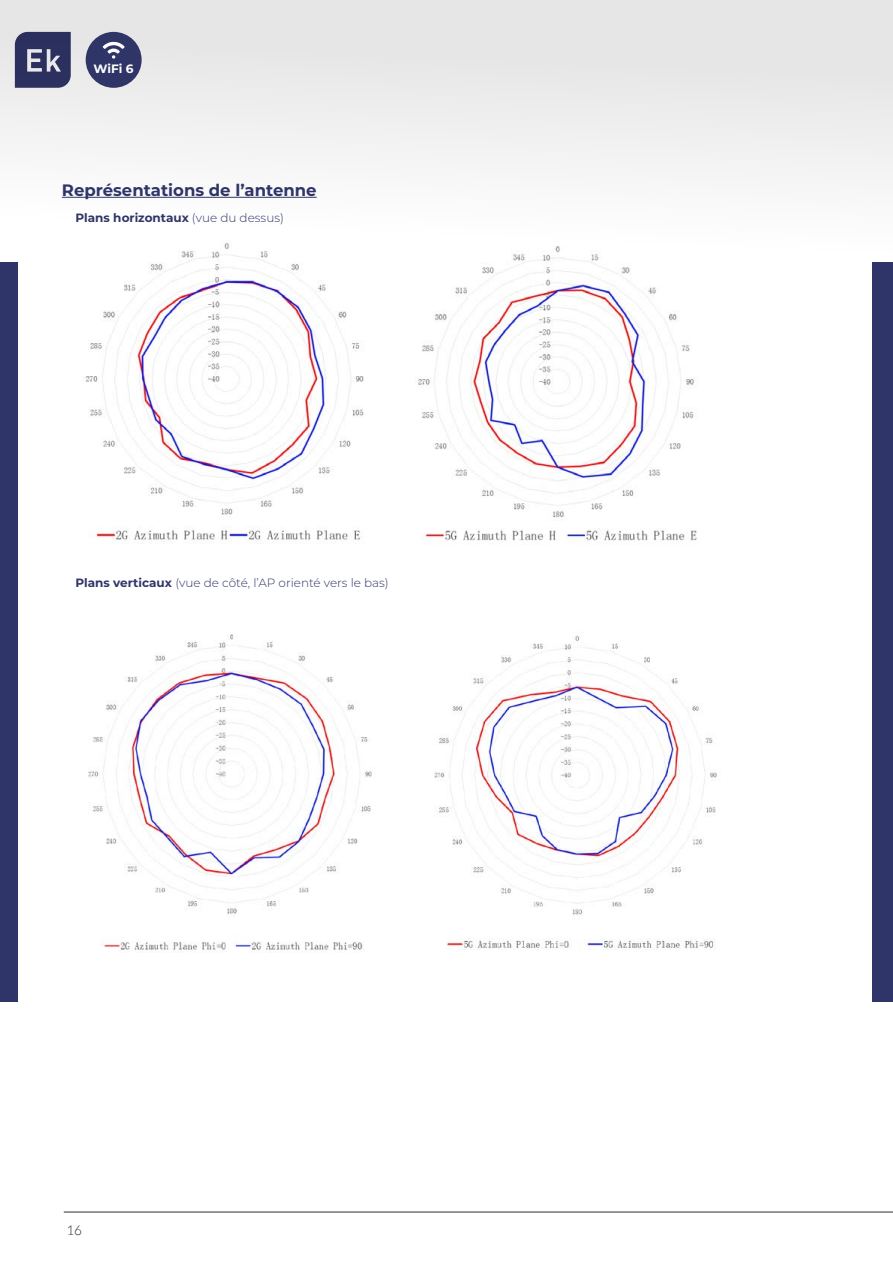
<style>
.page{position:relative;width:893px;height:1263px;background:#fff}
.page>*{position:absolute;margin:0;border:0;box-sizing:border-box;transform-origin:0 0}
.t1{font:700 16.5px "Montserrat";color:#2f3569}
.t2{font:300 13.5px "Lato";color:#312e29}
.t3{font:700 12.15px "Montserrat";color:#fff}
.t4{font:300 12px "Montserrat";color:#2f3569}
.t5{font:700 12px "Montserrat";color:#303568}
.s1{font-weight:300}
.s2{font-weight:700}
</style>
<div class="page">
<hr style="left:64px;top:1212px;width:829px;height:1px;background:#312e29">
<div style="left:0;top:0;width:893px;height:257px;background:linear-gradient(to bottom,#dbdbdd,#fff)"></div>
<div style="left:873px;top:262px;width:20px;height:739px;background:#2f3569"></div>
<div style="left:0;top:262px;width:17px;height:739px;background:#2f3569"></div>
<hr style="left:62px;top:197px;width:255px;height:1px;background:#2f3569">
<img style="left:54px;top:240px;width:333px;height:300px">
<img style="left:387px;top:247px;width:329px;height:296px">
<img style="left:88px;top:634px;width:284px;height:318px">
<img style="left:434px;top:635px;width:283px;height:315px">
<div style="left:86px;top:32px;width:56px;height:56px;background:#303568;border-radius:50%"></div>
<svg style="left:103px;top:41px;width:22px;height:18px"></svg>
<p class="t3" style="left:94px;top:60px;width:42px">WiFi 6</p>
<h1 class="t1" style="left:62px;top:178px;width:256px">Représentations de l’antenne</h1>
<p class="t5" style="left:75px;top:209px;width:210px">Plans horizontaux <span class="s1">(vue du dessus)</span></p>
<p class="t4" style="left:75px;top:575px;width:315px"><span class="s2">Plans verticaux</span> (vue de côté, l’AP orienté vers le bas)</p>
<p class="t2" style="left:66px;top:1222px;width:17px">16</p>
</div>
